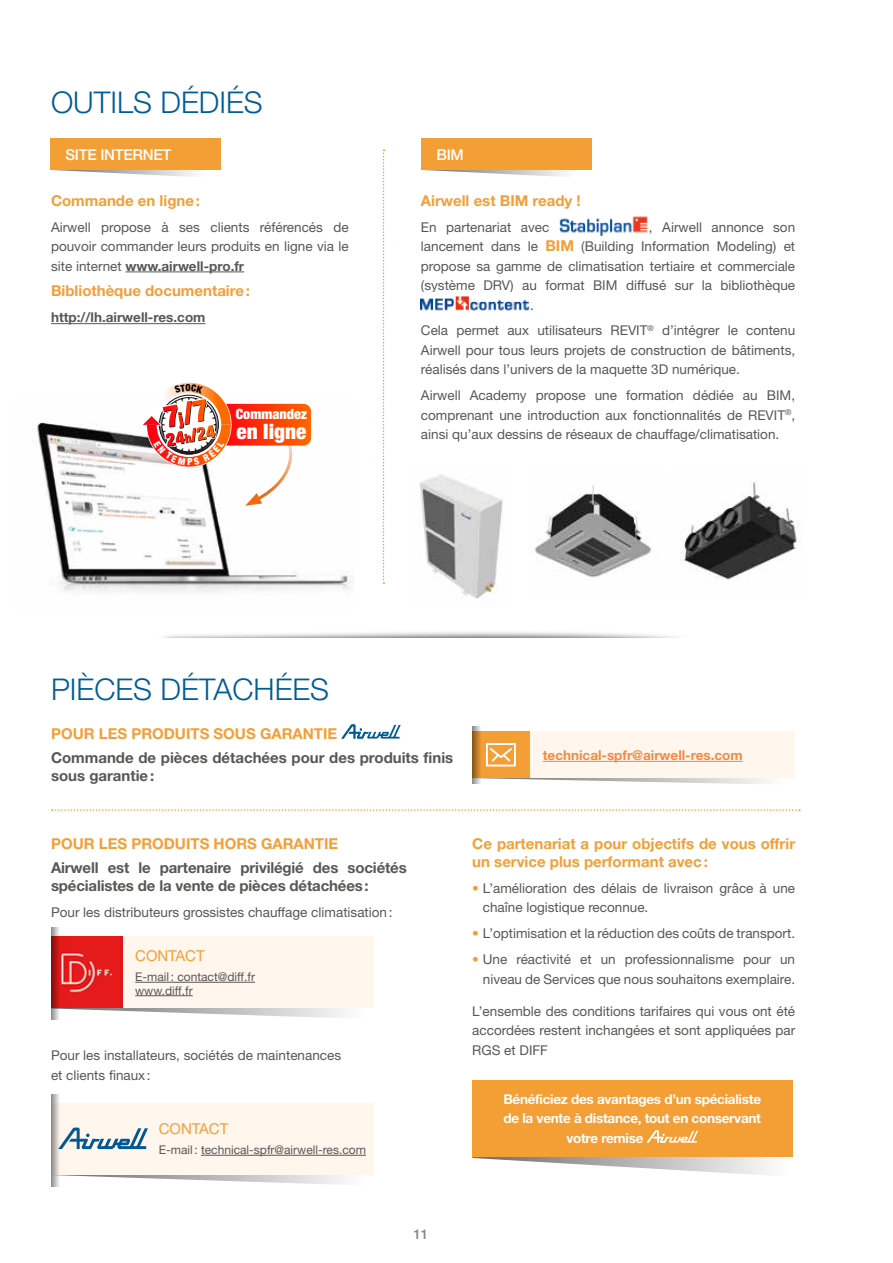
<style>
.page{position:relative;width:893px;height:1263px;background:#fff}
.page>*{position:absolute;margin:0;border:0;box-sizing:border-box;transform-origin:0 0}
.t1{font:300 30px "Helvetica Neue LT Std";color:#005c95}
.t2{font:900 condensed 21.15px "Helvetica Neue";color:#fff}
.t3{font:700 15px/18px "Helvetica Neue LT Std";color:#f49e36}
.t4{font:700 15px/18px "Helvetica Neue LT Std";letter-spacing:-.01em;color:#575756}
.t5{font:500 15px "Helvetica Neue LT Std";letter-spacing:-.02em;color:#fff}
.t6{font:15px "Helvetica Neue LT Std";color:#f49e36}
.t7{font:900 condensed 14.1px "Helvetica Neue";color:#fff}
.t8{font:13.5px/19.5px "Helvetica Neue LT Std";color:#575756;text-align:justify}
.t9{font:700 13.5px "Helvetica Neue LT Std";letter-spacing:-.02em;color:#fff}
.t10{font:700 13.5px "Helvetica Neue LT Std";color:#f18b42}
.t11{font:700 13.5px "Helvetica Neue LT Std";color:#575756}
.t12{font:500 13.5px "Helvetica Neue LT Std";color:#878787}
.t13{font:12px/13.5px "Helvetica Neue LT Std";color:#575756}
.s1{font-weight:700}
.s2{font-weight:700;font-size:15px;color:#f49e36}
.s3{color:#f49e36}
</style>
<div class="page">
<img style="left:37px;top:411px;width:314px;height:181px">
<hr style="left:126px;top:272px;width:118px;height:1px;background:#575756">
<hr style="left:51px;top:323px;width:154px;height:1px;background:#575756">
<img style="left:559px;top:216px;width:89px;height:20px">
<img style="left:421px;top:296px;width:109px;height:15px">
<svg style="left:50px;top:169px;width:166px;height:8px"></svg>
<div style="left:50px;top:138px;width:170px;height:31px;background:#f49e36"></div>
<svg style="left:421px;top:169px;width:166px;height:8px"></svg>
<div style="left:421px;top:138px;width:170px;height:31px;background:#f49e36"></div>
<svg style="left:383px;top:149px;width:1px;height:435px"></svg>
<svg style="left:52px;top:809px;width:748px;height:2px"></svg>
<svg style="left:472px;top:1080px;width:321px;height:95px;background:#f0ab57"></svg>
<svg style="left:51px;top:1094px;width:8px;height:9px"></svg>
<svg style="left:68px;top:936px;width:306px;height:82px"></svg>
<div style="left:51px;top:936px;width:322px;height:71px;background:#fff6ed"></div>
<img style="left:68px;top:936px;width:54px;height:71px">
<hr style="left:135px;top:982px;width:120px;height:1px;background:#575756">
<hr style="left:135px;top:995px;width:58px;height:1px;background:#575756">
<svg style="left:51px;top:927px;width:17px;height:93px;background:#cc4c4b"></svg>
<svg style="left:341px;top:724px;width:60px;height:15px"></svg>
<svg style="left:472px;top:726px;width:9px;height:5px"></svg>
<svg style="left:472px;top:731px;width:323px;height:53px;background:#f8e4cf"></svg>
<img style="left:419px;top:474px;width:84px;height:125px">
<img style="left:535px;top:485px;width:117px;height:93px">
<img style="left:680px;top:482px;width:120px;height:98px">
<svg style="left:51px;top:1103px;width:323px;height:83px;background:#f2ede7"></svg>
<svg style="left:139px;top:382px;width:172px;height:124px"></svg>
<h1 class="t1" style="left:51px;top:84px;width:213px">OUTILS DÉDIÉS</h1>
<p class="t5" style="left:66px;top:145px;width:107px">SITE INTERNET</p>
<p class="t5" style="left:436px;top:145px;width:29px">BIM</p>
<p class="t3" style="left:51px;top:191px;width:151px">Commande en ligne:</p>
<p class="t8" style="left:51px;top:217px;width:299px">Airwell propose à ses clients référencés de pouvoir commander leurs produits en ligne via le site internet <span class="s1">www.airwell-pro.fr</span></p>
<p class="t3" style="left:51px;top:282px;width:201px">Bibliothèque documentaire:</p>
<p class="t11" style="left:51px;top:309px;width:156px">http://lh.airwell-res.com</p>
<p class="t7" style="left:236px;top:405px;width:73px">Commandez</p>
<h2 class="t2" style="left:236px;top:418px;width:71px">en ligne</h2>
<p class="t3" style="left:421px;top:191px;width:161px">Airwell est BIM ready !</p>
<p class="t8" style="left:421px;top:217px;width:130px">En partenariat avec</p>
<p class="t8" style="left:649px;top:217px;width:148px">, Airwell annonce son</p>
<p class="t8" style="left:421px;top:236px;width:376px">lancement dans le <span class="s2">BIM</span> (Building Information Modeling) et</p>
<p class="t8" style="left:421px;top:256px;width:376px">propose sa gamme de climatisation tertiaire et commerciale</p>
<p class="t8" style="left:421px;top:275px;width:376px">(système DRV) au format BIM diffusé sur la bibliothèque</p>
<p class="t8" style="left:530px;top:295px;width:5px">.</p>
<p class="t8" style="left:421px;top:321px;width:376px">Cela permet aux utilisateurs REVIT<sup>®</sup> d’intégrer le contenu Airwell pour tous leurs projets de construction de bâtiments, réalisés dans l’univers de la maquette 3D numérique.</p>
<p class="t8" style="left:421px;top:386px;width:376px">Airwell Academy propose une formation dédiée au BIM, comprenant une introduction aux fonctionnalités de REVIT<sup>®</sup>, ainsi qu’aux dessins de réseaux de chauffage/climatisation.</p>
<h1 class="t1" style="left:51px;top:671px;width:280px">PIÈCES DÉTACHÉES</h1>
<p class="t3" style="left:51px;top:724px;width:288px">POUR LES PRODUITS SOUS GARANTIE</p>
<p class="t4" style="left:51px;top:748px;width:404px">Commande de pièces détachées pour des produits finis sous garantie:</p>
<p class="t10" style="left:543px;top:747px;width:201px">technical-spfr@airwell-res.com</p>
<p class="t3" style="left:51px;top:834px;width:289px">POUR LES PRODUITS HORS GARANTIE</p>
<p class="t4" style="left:51px;top:858px;width:357px">Airwell est le partenaire privilégié des sociétés spécialistes de la vente de pièces détachées:</p>
<p class="t8" style="left:51px;top:902px;width:343px">Pour les distributeurs grossistes chauffage climatisation:</p>
<p class="t6" style="left:135px;top:947px;width:71px">CONTACT</p>
<p class="t13" style="left:135px;top:970px;width:121px">E-mail: contact@diff.fr www.diff.fr</p>
<p class="t8" style="left:51px;top:1046px;width:292px">Pour les installateurs, sociétés de maintenances et clients finaux:</p>
<p class="t6" style="left:159px;top:1120px;width:71px">CONTACT</p>
<p class="t13" style="left:159px;top:1143px;width:209px">E-mail: technical-spfr@airwell-res.com</p>
<p class="t12" style="left:413px;top:1226px;width:17px">11</p>
<p class="t3" style="left:472px;top:834px;width:324px">Ce partenariat a pour objectifs de vous offrir un service plus performant avec:</p>
<p class="t8" style="left:483px;top:878px;width:314px;text-indent:-11px"><span class="s3">•</span> L’amélioration des délais de livraison grâce à une chaîne logistique reconnue.</p>
<p class="t8" style="left:472px;top:923px;width:324px"><span class="s3">•</span> L’optimisation et la réduction des coûts de transport.</p>
<p class="t8" style="left:472px;top:949px;width:324px;text-align:right"><span class="s3">•</span> Une réactivité et un professionnalisme pour un niveau de Services que nous souhaitons exemplaire.</p>
<p class="t8" style="left:472px;top:1001px;width:324px">L’ensemble des conditions tarifaires qui vous ont été accordées restent inchangées et sont appliquées par RGS et DIFF</p>
<p class="t9" style="left:503px;top:1090px;width:259px">Bénéficiez des avantages d’un spécialiste</p>
<p class="t9" style="left:503px;top:1110px;width:259px">de la vente à distance, tout en conservant</p>
<p class="t9" style="left:566px;top:1129px;width:79px">votre remise</p>
</div>
